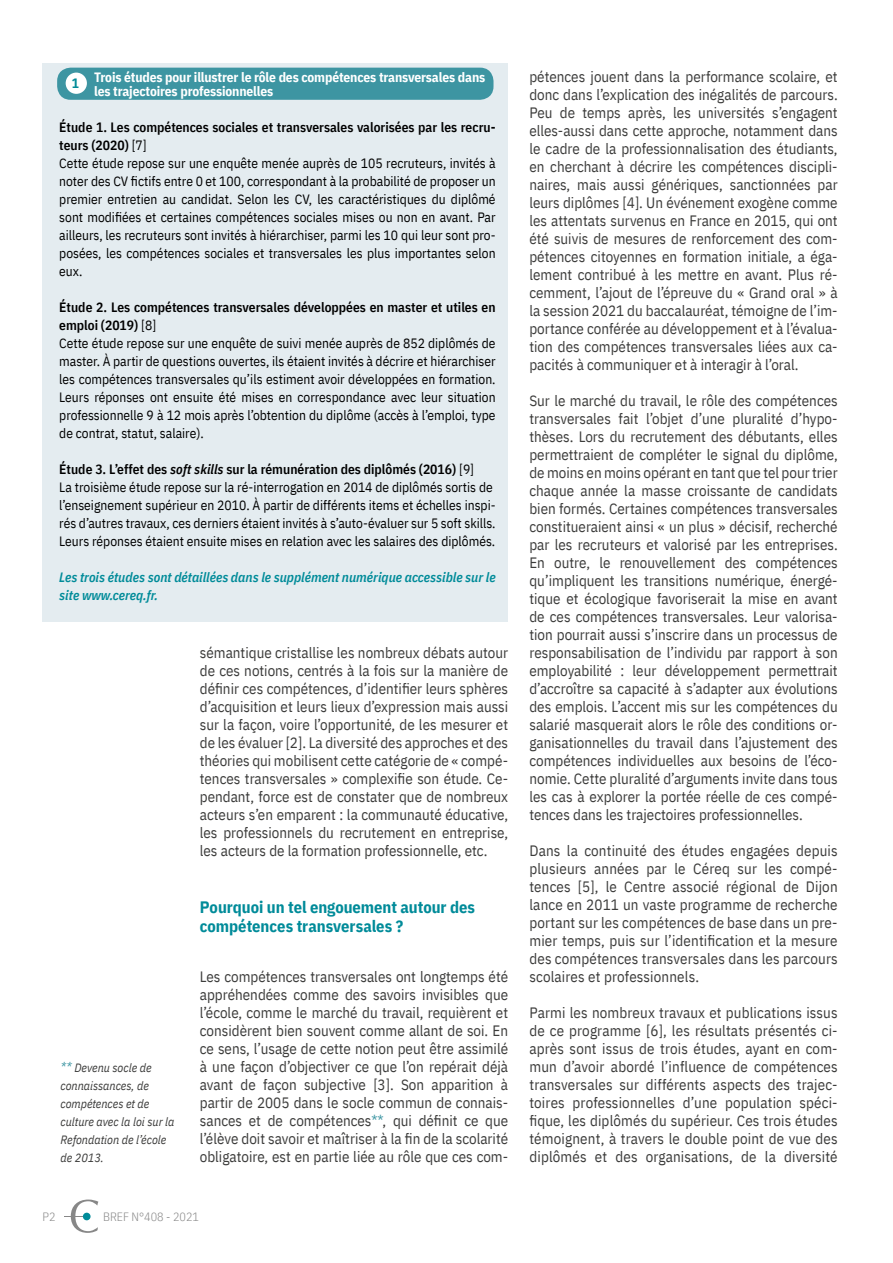
<style>
.page{position:relative;width:893px;height:1263px;background:#fff}
.page>*{position:absolute;margin:0;border:0;box-sizing:border-box;transform-origin:0 0}
.t1{font:700 16.5px/18px "IBM Plex Sans Cond";color:#008b99}
.t2{font:15px/18px "IBM Plex Sans Cond";color:#3c3c3b;text-align:justify}
.t3{font:13.5px/18px "IBM Plex Sans Cond";color:#000}
.t4{font:700 13.5px/13.5px "IBM Plex Sans Cond";letter-spacing:-.01em;color:#fff}
.t5{font:italic 600 13.5px/18px "IBM Plex Sans Cond";color:#008b99}
.t6{font:700 13.5px "IBM Plex Sans Cond";color:#028b98}
.t7{font:italic 12px/18px "IBM Plex Sans Cond";color:#3c3c3b}
.t8{font:300 12px "IBM Plex Sans Cond";color:#878787}
.s1{font-weight:600}
.s2{font-weight:600;font-style:italic}
.s3{font-size:13.5px;color:#3c95a2}
.s4{color:#3c95a2}
</style>
<div class="page">
<svg style="left:64px;top:1199px;width:34px;height:34px"></svg>
<div style="left:83px;top:1213px;width:8px;height:7px;background:#008b99;border-radius:50%"></div>
<div style="left:43px;top:64px;width:465px;height:558px;background:#e4ecf0"></div>
<div style="left:57px;top:68px;width:436px;height:32px;background:#3d95a2;border-radius:14px"></div>
<div style="left:66px;top:73px;width:21px;height:21px;background:#fff;border-radius:50%"></div>
<p class="t6" style="left:72px;top:73px;width:9px">1</p>
<p class="t4" style="left:94px;top:70px;width:393px">Trois études pour illustrer le rôle des compétences transversales dans les trajectoires professionnelles</p>
<p class="t3" style="left:59px;top:117px;width:438px"><span class="s1">Étude 1. Les compétences sociales et transversales valorisées par les recru&shy;teurs (2020)</span> [7]<br>Cette étude repose sur une enquête menée auprès de 105 recruteurs, invités à noter des CV fictifs entre 0 et 100, correspondant à la probabilité de proposer un premier entretien au candidat. Selon les CV, les caractéristiques du diplômé sont modifiées et certaines compétences sociales mises ou non en avant. Par ailleurs, les recruteurs sont invités à hiérarchiser, parmi les 10 qui leur sont pro&shy;posées, les compétences sociales et transversales les plus importantes selon eux.</p>
<p class="t3" style="left:59px;top:297px;width:438px"><span class="s1">Étude 2. Les compétences transversales développées en master et utiles en emploi (2019)</span> [8]<br>Cette étude repose sur une enquête de suivi menée auprès de 852 diplômés de master. À partir de questions ouvertes, ils étaient invités à décrire et hiérarchiser les compétences transversales qu’ils estiment avoir développées en formation.<br>Leurs réponses ont ensuite été mises en correspondance avec leur situation professionnelle 9 à 12 mois après l’obtention du diplôme (accès à l’emploi, type de contrat, statut, salaire).</p>
<p class="t3" style="left:59px;top:459px;width:438px"><span class="s1">Étude 3. L’effet des</span> <span class="s2">soft skills</span> <span class="s1">sur la rémunération des diplômés (2016)</span> [9]<br>La troisième étude repose sur la ré-interrogation en 2014 de diplômés sortis de l’enseignement supérieur en 2010. À partir de différents items et échelles inspi&shy;rés d’autres travaux, ces derniers étaient invités à s’auto-évaluer sur 5 soft skills.<br>Leurs réponses étaient ensuite mises en relation avec les salaires des diplômés.</p>
<p class="t5" style="left:59px;top:567px;width:438px">Les trois études sont détaillées dans le supplément numérique accessible sur le site www.cereq.fr.</p>
<p class="t7" style="left:61px;top:1057px;width:116px"><span class="s3">**</span> Devenu socle de connaissances, de compétences et de culture avec la loi sur la<br>Refondation de l’école de 2013.</p>
<p class="t2" style="left:200px;top:642px;width:310px">sémantique cristallise les nombreux débats autour de ces notions, centrés à la fois sur la manière de définir ces compétences, d’identifier leurs sphères d’acquisition et leurs lieux d’expression mais aussi sur la façon, voire l’opportunité, de les mesurer et de les évaluer [2]. La diversité des approches et des théories qui mobilisent cette catégorie de « compé&shy;tences transversales » complexifie son étude. Ce&shy;pendant, force est de constater que de nombreux acteurs s’en emparent : la communauté éducative, les professionnels du recrutement en entreprise, les acteurs de la formation professionnelle, etc.</p>
<p class="t1" style="left:200px;top:897px;width:277px">Pourquoi un tel engouement autour des compétences transversales ?</p>
<p class="t2" style="left:200px;top:966px;width:310px">Les compétences transversales ont longtemps été appréhendées comme des savoirs invisibles que l’école, comme le marché du travail, requièrent et considèrent bien souvent comme allant de soi. En ce sens, l’usage de cette notion peut être assimilé à une façon d’objectiver ce que l’on repérait déjà avant de façon subjective [3]. Son apparition à partir de 2005 dans le socle commun de connais&shy;sances et de compétences<span class="s4">**</span>, qui définit ce que l’élève doit savoir et maîtriser à la fin de la scolarité obligatoire, est en partie liée au rôle que ces com-</p>
<p class="t8" style="left:43px;top:1207px;width:14px">P2</p>
<p class="t8" style="left:103px;top:1207px;width:97px">BREF N°408 - 2021</p>
<p class="t2" style="left:529px;top:66px;width:310px">pétences jouent dans la performance scolaire, et donc dans l’explication des inégalités de parcours.<br>Peu de temps après, les universités s’engagent elles-aussi dans cette approche, notamment dans le cadre de la professionnalisation des étudiants, en cherchant à décrire les compétences discipli&shy;naires, mais aussi génériques, sanctionnées par leurs diplômes [4]. Un événement exogène comme les attentats survenus en France en 2015, qui ont été suivis de mesures de renforcement des com&shy;pétences citoyennes en formation initiale, a éga&shy;lement contribué à les mettre en avant. Plus ré&shy;cemment, l’ajout de l’épreuve du « Grand oral » à la session 2021 du baccalauréat, témoigne de l’im&shy;portance conférée au développement et à l’évalua&shy;tion des compétences transversales liées aux ca&shy;pacités à communiquer et à interagir à l’oral.</p>
<p class="t2" style="left:529px;top:390px;width:310px">Sur le marché du travail, le rôle des compétences transversales fait l’objet d’une pluralité d’hypo&shy;thèses. Lors du recrutement des débutants, elles permettraient de compléter le signal du diplôme, de moins en moins opérant en tant que tel pour trier chaque année la masse croissante de candidats bien formés. Certaines compétences transversales constitueraient ainsi « un plus » décisif, recherché par les recruteurs et valorisé par les entreprises.<br>En outre, le renouvellement des compétences qu’impliquent les transitions numérique, énergé&shy;tique et écologique favoriserait la mise en avant de ces compétences transversales. Leur valorisa&shy;tion pourrait aussi s’inscrire dans un processus de responsabilisation de l’individu par rapport à son employabilité : leur développement permettrait d’accroître sa capacité à s’adapter aux évolutions des emplois. L’accent mis sur les compétences du salarié masquerait alors le rôle des conditions or&shy;ganisationnelles du travail dans l’ajustement des compétences individuelles aux besoins de l’éco&shy;nomie. Cette pluralité d’arguments invite dans tous les cas à explorer la portée réelle de ces compé&shy;tences dans les trajectoires professionnelles.</p>
<p class="t2" style="left:529px;top:840px;width:310px">Dans la continuité des études engagées depuis plusieurs années par le Céreq sur les compé&shy;tences [5], le Centre associé régional de Dijon lance en 2011 un vaste programme de recherche portant sur les compétences de base dans un pre&shy;mier temps, puis sur l’identification et la mesure des compétences transversales dans les parcours scolaires et professionnels.</p>
<p class="t2" style="left:529px;top:1002px;width:310px">Parmi les nombreux travaux et publications issus de ce programme [6], les résultats présentés ci&shy;après sont issus de trois études, ayant en com&shy;mun d’avoir abordé l’influence de compétences transversales sur différents aspects des trajec&shy;toires professionnelles d’une population spéci&shy;fique, les diplômés du supérieur. Ces trois études témoignent, à travers le double point de vue des diplômés et des organisations, de la diversité</p>
</div>
